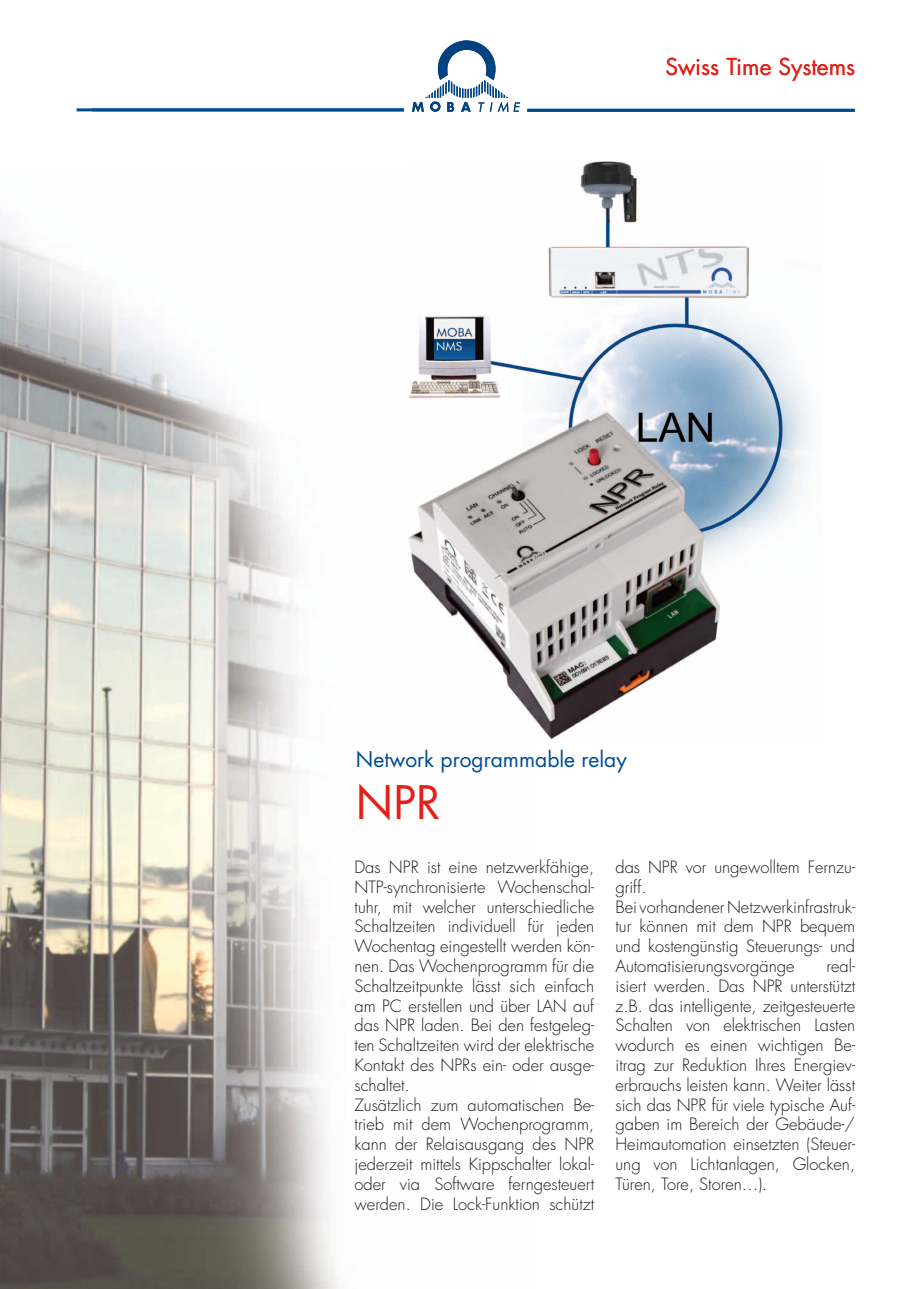
<style>
.page{position:relative;width:919px;height:1289px;background:#fff}
.page>*{position:absolute;margin:0;border:0;box-sizing:border-box;transform-origin:0 0}
.t1{font:45px "Futura Std";color:#e32119}
.t2{font:22.65px "Futura";color:#e32119}
.t3{font:21px "Futura Std";color:#004c93}
.t4{font:300 16.5px/19.8px "Futura Std";color:#1a171c}
</style>
<div class="page">
<img style="left:0;top:214px;width:409px;height:1074px">
<img style="left:409px;top:162px;width:404px;height:577px">
<svg style="left:412px;top:40px;width:108px;height:72px"></svg>
<hr style="left:77px;top:108px;width:327px;height:3px;background:#004c93">
<hr style="left:527px;top:109px;width:327px;height:3px;background:#004c93">
<h2 class="t2" style="left:665px;top:51px;width:191px">Swiss Time Systems</h2>
<p class="t3" style="left:356px;top:746px;width:272px">Network programmable relay</p>
<h1 class="t1" style="left:356px;top:774px;width:86px">NPR</h1>
<p class="t4" style="left:354px;top:857px;width:241px">Das NPR ist eine netzwerkfähige, NTP-synchronisierte Wochenschal&shy;tuhr, mit welcher unterschiedliche Schaltzeiten individuell für jeden Wochentag eingestellt werden kön&shy;nen. Das Wochenprogramm für die Schaltzeitpunkte lässt sich einfach am PC erstellen und über LAN auf das NPR laden. Bei den festgeleg&shy;ten Schaltzeiten wird der elektrische Kontakt des NPRs ein- oder ausge&shy;schaltet.<br>Zusätzlich zum automatischen Be&shy;trieb mit dem Wochenprogramm, kann der Relaisausgang des NPR jederzeit mittels Kippschalter lokal&shy;oder via Software ferngesteuert werden. Die Lock-Funktion schützt</p>
<p class="t4" style="left:615px;top:857px;width:241px">das NPR vor ungewolltem Fernzu&shy;griff.<br>Bei vorhandener Netzwerkinfrastruk&shy;tur können mit dem NPR bequem und kostengünstig Steuerungs- und<br>Automatisierungsvorgänge</p>
<p class="t4" style="left:615px;top:956px;width:241px;text-align:justify;text-indent:211px">real&shy;isiert werden. Das NPR unterstützt z.B. das intelligente, zeitgesteuerte Schalten von elektrischen Lasten wodurch es einen wichtigen Be&shy;itrag zur Reduktion Ihres Energiev&shy;erbrauchs leisten kann. Weiter lässt sich das NPR für viele typische Auf&shy;gaben im Bereich der Gebäude-/ Heimautomation einsetzten (Steuer&shy;ung von Lichtanlagen, Glocken, Türen, Tore, Storen…).</p>
</div>
